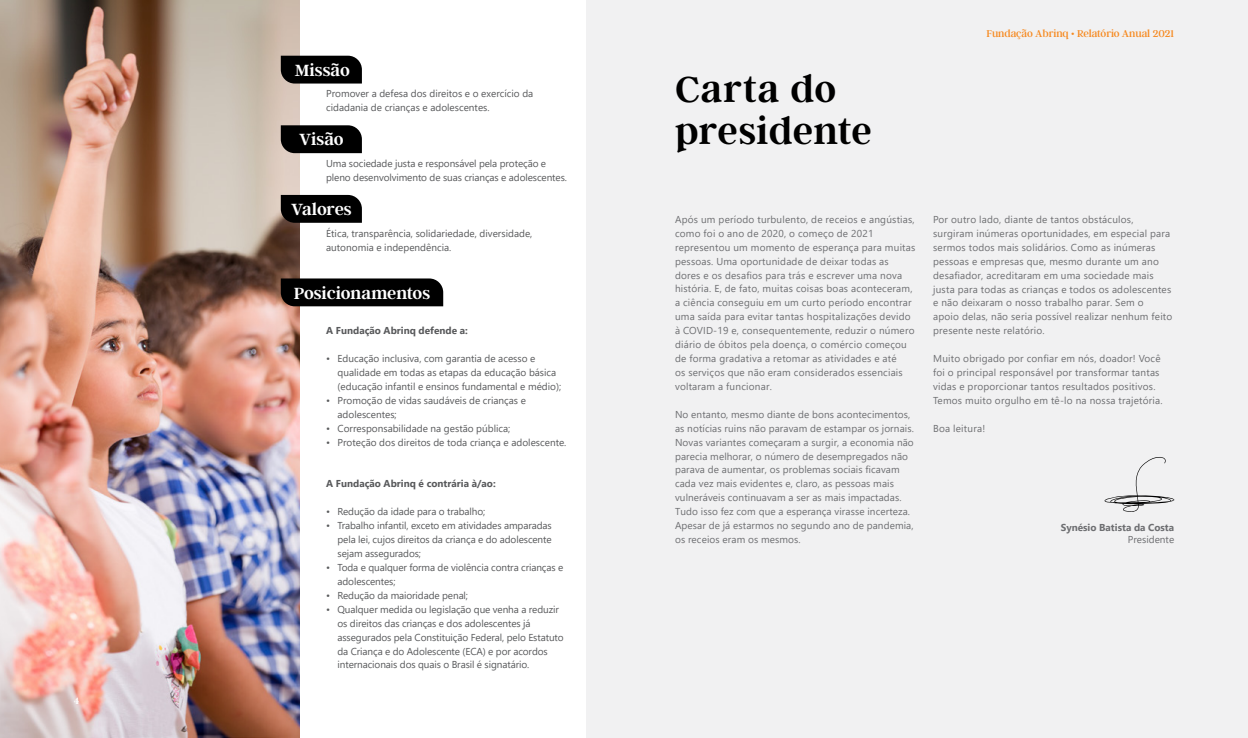
<style>
.page{position:relative;width:1248px;height:738px;background:#fff}
.page>*{position:absolute;margin:0;border:0;box-sizing:border-box;transform-origin:0 0}
.t1{font:600 40px/42px "Argent CF";letter-spacing:.01em;color:#000}
.t2{font:600 18px "Argent CF";letter-spacing:-.005em;color:#fff}
.t3{font:11px "Argent CF";color:#f6891f}
.t4{font:10px/13.9px "Segoe UI";letter-spacing:.02em;color:#6d6e71}
.t5{font:10px/13.9px "Segoe UI";letter-spacing:-.01em;color:#58595b}
.t6{font:700 10px "Segoe UI";color:#58595b}
.t7{font:700 10px "Segoe UI";color:#6d6e71}
.t8{font:10px "Segoe UI";color:#6d6e71}
.t9{font:600 10px "Argent CF";color:#fff}
</style>
<div class="page">
<div style="left:624px;top:0;width:623px;height:737px;background:#f1f1f2"></div>
<div style="left:0;top:0;width:624px;height:737px;background:#f1f1f2"></div>
<img style="left:0;top:0;width:300px;height:737px">
<div style="left:300px;top:0;width:285px;height:737px;background:#fff"></div>
<svg style="left:1104px;top:457px;width:70px;height:54px"></svg>
<svg style="left:281px;top:125px;width:81px;height:28px;background:#0b0b0a"></svg>
<div style="left:281px;top:195px;width:81px;height:27px;background:#000"></div>
<div style="left:281px;top:278px;width:162px;height:28px;background:#000"></div>
<div style="left:281px;top:56px;width:81px;height:27px;background:#000"></div>
<p class="t9" style="left:74px;top:695px;width:7px">4</p>
<h2 class="t2" style="left:295px;top:60px;width:57px">Missão</h2>
<p class="t5" style="left:326px;top:86px;width:209px">Promover a defesa dos direitos e o exercício da cidadania de crianças e adolescentes.</p>
<h2 class="t2" style="left:299px;top:130px;width:46px">Visão</h2>
<p class="t5" style="left:326px;top:155px;width:242px">Uma sociedade justa e responsável pela proteção e pleno desenvolvimento de suas crianças e adolescentes.</p>
<h2 class="t2" style="left:291px;top:199px;width:62px">Valores</h2>
<p class="t5" style="left:326px;top:225px;width:208px">Ética, transparência, solidariedade, diversidade, autonomia e independência.</p>
<h2 class="t2" style="left:294px;top:283px;width:138px">Posicionamentos</h2>
<p class="t6" style="left:326px;top:321px;width:143px">A Fundação Abrinq defende a:</p>
<p class="t5" style="left:337px;top:350px;width:225px;text-indent:-11px">• Educação inclusiva, com garantia de acesso e qualidade em todas as etapas da educação básica (educação infantil e ensinos fundamental e médio);</p>
<p class="t5" style="left:337px;top:392px;width:190px;text-indent:-11px">• Promoção de vidas saudáveis de crianças e adolescentes;</p>
<p class="t5" style="left:326px;top:420px;width:186px">• Corresponsabilidade na gestão pública;</p>
<p class="t5" style="left:326px;top:434px;width:242px">• Proteção dos direitos de toda criança e adolescente.</p>
<p class="t6" style="left:326px;top:474px;width:171px">A Fundação Abrinq é contrária à/ao:</p>
<p class="t5" style="left:326px;top:503px;width:161px">• Redução da idade para o trabalho;</p>
<p class="t5" style="left:337px;top:517px;width:216px;text-align:justify;text-indent:-11px">• Trabalho infantil, exceto em atividades amparadas pela lei, cujos direitos da criança e do adolescente sejam assegurados;</p>
<p class="t5" style="left:337px;top:559px;width:227px;text-indent:-11px">• Toda e qualquer forma de violência contra crianças e adolescentes;</p>
<p class="t5" style="left:326px;top:587px;width:143px">• Redução da maioridade penal;</p>
<p class="t5" style="left:337px;top:601px;width:228px;text-indent:-11px">• Qualquer medida ou legislação que venha a reduzir os direitos das crianças e dos adolescentes já assegurados pela Constituição Federal, pelo Estatuto da Criança e do Adolescente (ECA) e por acordos internacionais dos quais o Brasil é signatário.</p>
<h1 class="t1" style="left:675px;top:70px;width:198px">Carta do presidente</h1>
<p class="t3" style="left:986px;top:27px;width:189px">Fundação Abrinq • Relatório Anual 2021</p>
<p class="t4" style="left:675px;top:211px;width:242px">Após um período turbulento, de receios e angústias, como foi o ano de 2020, o começo de 2021 representou um momento de esperança para muitas pessoas. Uma oportunidade de deixar todas as dores e os desafios para trás e escrever uma nova história. E, de fato, muitas coisas boas aconteceram, a ciência conseguiu em um curto período encontrar uma saída para evitar tantas hospitalizações devido à COVID-19 e, consequentemente, reduzir o número diário de óbitos pela doença, o comércio começou de forma gradativa a retomar as atividades e até<br>os serviços que não eram considerados essenciais voltaram a funcionar.</p>
<p class="t4" style="left:675px;top:406px;width:240px">No entanto, mesmo diante de bons acontecimentos, as notícias ruins não paravam de estampar os jornais.<br>Novas variantes começaram a surgir, a economia não parecia melhorar, o número de desempregados não parava de aumentar, os problemas sociais ficavam cada vez mais evidentes e, claro, as pessoas mais vulneráveis continuavam a ser as mais impactadas.<br>Tudo isso fez com que a esperança virasse incerteza.<br>Apesar de já estarmos no segundo ano de pandemia, os receios eram os mesmos.</p>
<p class="t4" style="left:933px;top:211px;width:241px">Por outro lado, diante de tantos obstáculos, surgiram inúmeras oportunidades, em especial para sermos todos mais solidários. Como as inúmeras pessoas e empresas que, mesmo durante um ano desafiador, acreditaram em uma sociedade mais justa para todas as crianças e todos os adolescentes e não deixaram o nosso trabalho parar. Sem o<br>apoio delas, não seria possível realizar nenhum feito presente neste relatório.</p>
<p class="t4" style="left:933px;top:350px;width:231px">Muito obrigado por confiar em nós, doador! Você foi o principal responsável por transformar tantas vidas e proporcionar tantos resultados positivos.<br>Temos muito orgulho em tê-lo na nossa trajetória.</p>
<p class="t4" style="left:933px;top:420px;width:54px">Boa leitura!</p>
<p class="t7" style="left:1060px;top:517px;width:115px">Synésio Batista da Costa</p>
<p class="t8" style="left:1127px;top:529px;width:48px">Presidente</p>
</div>
